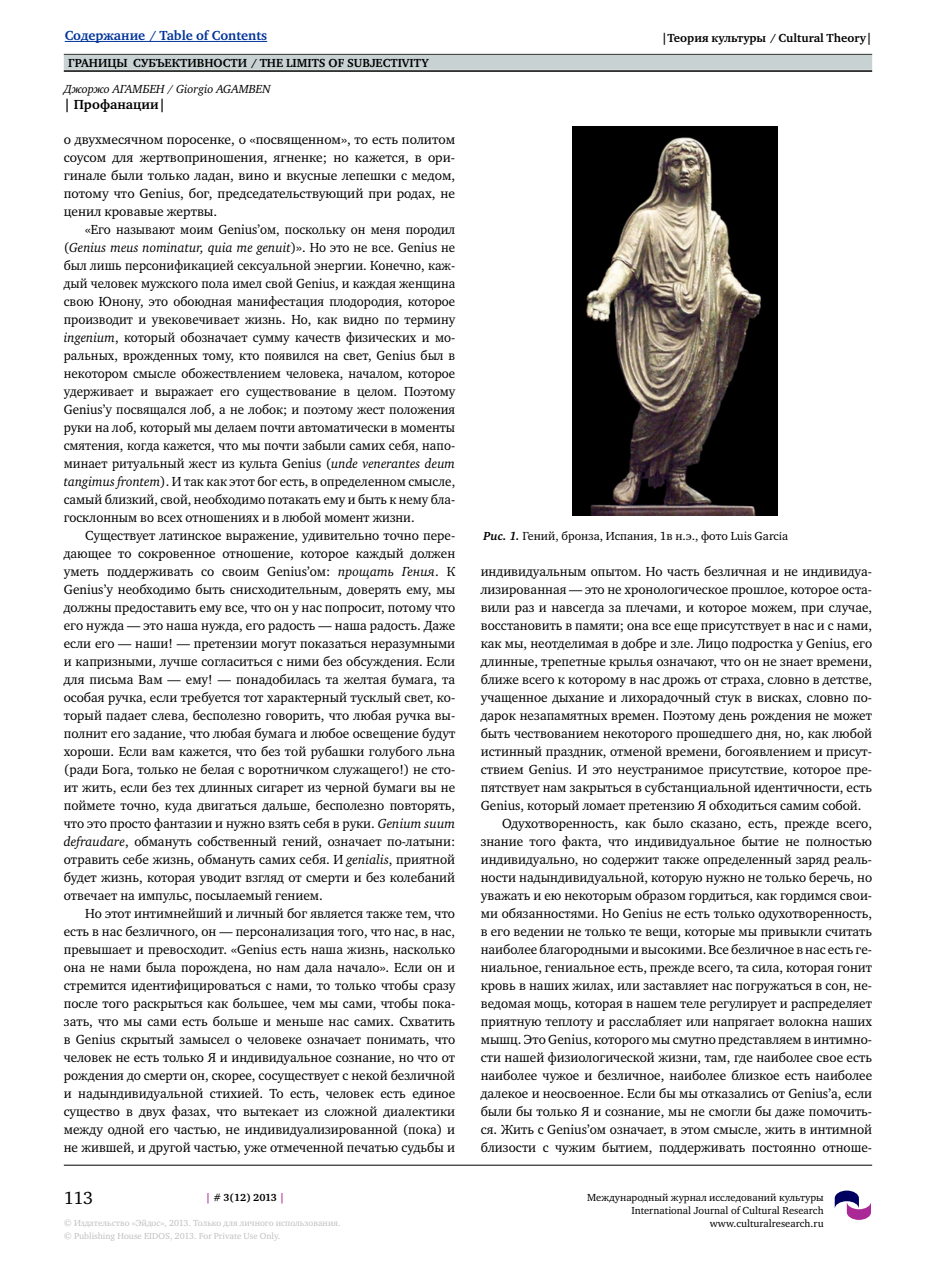
<style>
.page{position:relative;width:936px;height:1276px;background:#fff}
.page>*{position:absolute;margin:0;border:0;box-sizing:border-box;transform-origin:0 0}
.t1{font:18px "Charter C";color:#000}
.t2{font:13.5px/18px "Charter C";color:#000;text-align:justify}
.t3{font:13.5px/18px "Charter C";color:#000;text-align:justify;scale:.96 1}
.t4{font:700 13.5px "Charter C";color:#039}
.t5{font:700 13.5px "Charter C";color:#000}
.t6{font:700 12px "Charter C";color:#000}
.t7{font:12px "Charter C";color:#000}
.t8{font:italic 12px "Charter C";color:#000}
.t9{font:10.5px/12.6px "Charter C";color:#000;text-align:right}
.t10{font:700 10.5px "Charter C";letter-spacing:-.01em;color:#000}
.t11{font:9px/12.8px "Charter C";color:#c0c0c0}
.s1{font-style:italic}
.s2{font-weight:700;font-style:italic}
.s3{font-family:"Times New Roman"}
.s4{color:#ab2996}
</style>
<div class="page">
<hr style="left:64px;top:54px;width:808px;height:1px;background:#000">
<div style="left:64px;top:55px;width:808px;height:15px;background:#c8d2d2"></div>
<hr style="left:64px;top:1165px;width:808px;height:1px;background:#000">
<hr style="left:64px;top:70px;width:808px;height:2px;background:#000">
<svg style="left:834px;top:1190px;width:37px;height:30px"></svg>
<hr style="left:65px;top:41px;width:202px;height:1px;background:#039">
<img style="left:573px;top:126px;width:204px;height:389px">
<p class="t4" style="left:65px;top:28px;width:204px">Содержание / Table of Contents</p>
<p class="t6" style="left:661px;top:31px;width:212px">|Теория культуры / Cultural Theory|</p>
<p class="t6" style="left:68px;top:56px;width:362px">Границы субъективности / The Limits of Subjectivity</p>
<p class="t8" style="left:64px;top:82px;width:208px">Джоржо АГАМБЕН / Giorgio AGAMBEN</p>
<p class="t5" style="left:64px;top:97px;width:103px">| Профанации|</p>
<p class="t2" style="left:64px;top:131px;width:393px">о двухмесячном поросенке, о «посвященном», то есть политом соусом для жертвоприношения, ягненке; но кажется, в ори&shy;гинале были только ладан, вино и вкусные лепешки с медом, потому что Genius, бог, председательствующий при родах, не ценил кровавые жертвы.</p>
<p class="t3" style="left:64px;top:221px;width:409px;text-indent:21px">«Его называют моим Genius’ом, поскольку он меня породил (<span class="s1">Genius meus nominatur, quia me genuit</span>)». Но это не все. Genius не был лишь персонификацией сексуальной энергии. Конечно, каж&shy;дый человек мужского пола имел свой Genius, и каждая женщина свою Юнону, это обоюдная манифестация плодородия, которое производит и увековечивает жизнь. Но, как видно по термину <span class="s1">ingenium</span>, который обозначает сумму качеств физических и мо&shy;ральных, врожденных тому, кто появился на свет, Genius был в некотором смысле обожествлением человека, началом, которое удерживает и выражает его существование в целом. Поэтому Genius’у посвящался лоб, а не лобок; и поэтому жест положения руки на лоб, который мы делаем почти автоматически в моменты смятения, когда кажется, что мы почти забыли самих себя, напо&shy;минает ритуальный жест из культа Genius (<span class="s1">unde venerantes deum tangimus frontem</span>). И так как этот бог есть, в определенном смысле, самый близкий, свой, необходимо потакать ему и быть к нему бла&shy;госклонным во всех отношениях и в любой момент жизни.</p>
<p class="t2" style="left:64px;top:527px;width:393px;text-indent:21px">Существует латинское выражение, удивительно точно пере&shy;дающее то сокровенное отношение, которое каждый должен уметь поддерживать со своим Genius’ом: <span class="s1">прощать Гения</span>. К Genius’у необходимо быть снисходительным, доверять ему, мы должны предоставить ему все, что он у нас попросит, потому что его нужда — это наша нужда, его радость — наша радость. Даже если его — наши! — претензии могут показаться неразумными и капризными, лучше согласиться с ними без обсуждения. Если для письма Вам — ему! — понадобилась та желтая бумага, та особая ручка, если требуется тот характерный тусклый свет, ко&shy;торый падает слева, бесполезно говорить, что любая ручка вы&shy;полнит его задание, что любая бумага и любое освещение будут хороши. Если вам кажется, что без той рубашки голубого льна (ради Бога, только не белая с воротничком служащего!) не сто&shy;ит жить, если без тех длинных сигарет из черной бумаги вы не поймете точно, куда двигаться дальше, бесполезно повторять, что это просто фантазии и нужно взять себя в руки. <span class="s1">Genium suum defraudare</span>, обмануть собственный гений, означает по-латыни: отравить себе жизнь, обмануть самих себя. И <span class="s1">genialis</span>, приятной будет жизнь, которая уводит взгляд от смерти и без колебаний отвечает на импульс, посылаемый гением.</p>
<p class="t2" style="left:64px;top:905px;width:393px;text-indent:21px">Но этот интимнейший и личный бог является также тем, что есть в нас безличного, он — персонализация того, что нас, в нас, превышает и превосходит. «Genius есть наша жизнь, насколько она не нами была порождена, но нам дала начало». Если он и стремится идентифицироваться с нами, то только чтобы сразу после того раскрыться как большее, чем мы сами, чтобы пока&shy;зать, что мы сами есть больше и меньше нас самих. Схватить в Genius скрытый замысел о человеке означает понимать, что человек не есть только Я и индивидуальное сознание, но что от рождения до смерти он, скорее, сосуществует с некой безличной и надындивидуальной стихией. То есть, человек есть единое существо в двух фазах, что вытекает из сложной диалектики между одной его частью, не индивидуализированной (пока) и не жившей, и другой частью, уже отмеченной печатью судьбы и</p>
<p class="t7" style="left:483px;top:529px;width:306px"><span class="s2">Рис. 1.</span> Гений, бронза, Испания, 1в н.э., фото Luis Garc<span class="s3">í</span>a</p>
<p class="t2" style="left:480px;top:563px;width:393px">индивидуальным опытом. Но часть безличная и не индивидуа-</p>
<p class="t2" style="left:480px;top:581px;width:393px">лизированная — это не хронологическое прошлое, которое оста-</p>
<p class="t2" style="left:480px;top:599px;width:393px">вили раз и навсегда за плечами, и которое можем, при случае,</p>
<p class="t2" style="left:480px;top:617px;width:393px">восстановить в памяти; она все еще присутствует в нас и с нами,</p>
<p class="t2" style="left:481px;top:635px;width:393px">как мы, неотделимая в добре и зле. Лицо подростка у Genius, его</p>
<p class="t2" style="left:481px;top:653px;width:393px">длинные, трепетные крылья означают, что он не знает времени,</p>
<p class="t2" style="left:481px;top:671px;width:393px">ближе всего к которому в нас дрожь от страха, словно в детстве,</p>
<p class="t2" style="left:480px;top:689px;width:393px">учащенное дыхание и лихорадочный стук в висках, словно по-</p>
<p class="t2" style="left:480px;top:707px;width:393px">дарок незапамятных времен. Поэтому день рождения не может</p>
<p class="t2" style="left:480px;top:725px;width:393px">быть чествованием некоторого прошедшего дня, но, как любой</p>
<p class="t2" style="left:480px;top:743px;width:393px">истинный праздник, отменой времени, богоявлением и присут-</p>
<p class="t2" style="left:480px;top:761px;width:393px">ствием Genius. И это неустранимое присутствие, которое пре-</p>
<p class="t2" style="left:480px;top:779px;width:393px">пятствует нам закрыться в субстанциальной идентичности, есть</p>
<p class="t2" style="left:480px;top:797px;width:382px">Genius, который ломает претензию Я обходиться самим собой.</p>
<p class="t2" style="left:502px;top:815px;width:371px">Одухотворенность, как было сказано, есть, прежде всего,</p>
<p class="t2" style="left:480px;top:833px;width:393px">знание того факта, что индивидуальное бытие не полностью</p>
<p class="t2" style="left:480px;top:851px;width:393px">индивидуально, но содержит также определенный заряд реаль-</p>
<p class="t2" style="left:480px;top:869px;width:393px">ности надындивидуальной, которую нужно не только беречь, но</p>
<p class="t2" style="left:480px;top:887px;width:393px">уважать и ею некоторым образом гордиться, как гордимся свои-</p>
<p class="t2" style="left:480px;top:905px;width:393px">ми обязанностями. Но Genius не есть только одухотворенность,</p>
<p class="t2" style="left:480px;top:923px;width:393px">в его ведении не только те вещи, которые мы привыкли считать</p>
<p class="t2" style="left:480px;top:941px;width:393px">наиболее благородными и высокими. Все безличное в нас есть ге-</p>
<p class="t2" style="left:480px;top:959px;width:393px">ниальное, гениальное есть, прежде всего, та сила, которая гонит</p>
<p class="t2" style="left:480px;top:977px;width:393px">кровь в наших жилах, или заставляет нас погружаться в сон, не-</p>
<p class="t2" style="left:480px;top:995px;width:393px">ведомая мощь, которая в нашем теле регулирует и распределяет</p>
<p class="t2" style="left:480px;top:1013px;width:393px">приятную теплоту и расслабляет или напрягает волокна наших</p>
<p class="t2" style="left:480px;top:1031px;width:393px">мышц. Это Genius, которого мы смутно представляем в интимно-</p>
<p class="t2" style="left:480px;top:1049px;width:393px">сти нашей физиологической жизни, там, где наиболее свое есть</p>
<p class="t2" style="left:480px;top:1067px;width:393px">наиболее чужое и безличное, наиболее близкое есть наиболее</p>
<p class="t2" style="left:480px;top:1085px;width:393px">далекое и неосвоенное. Если бы мы отказались от Genius’а, если</p>
<p class="t2" style="left:480px;top:1103px;width:393px">были бы только Я и сознание, мы не смогли бы даже помочить-</p>
<p class="t2" style="left:480px;top:1121px;width:393px">ся. Жить с Genius’ом означает, в этом смысле, жить в интимной</p>
<p class="t2" style="left:480px;top:1139px;width:393px">близости с чужим бытием, поддерживать постоянно отноше-</p>
<h1 class="t1" style="left:64px;top:1188px;width:31px">113</h1>
<p class="t9" style="left:587px;top:1191px;width:238px">Международный журнал исследований культуры<br>International Journal of Cultural Research www.culturalresearch.ru</p>
<p class="t10" style="left:206px;top:1192px;width:81px"><span class="s4">|</span> # 3(12) 2013 <span class="s4">|</span></p>
<p class="t11" style="left:64px;top:1217px;width:278px">© Издательство «Эйдос», 2013. Только для личного использования. © Publishing House EIDOS, 2013. For Private Use Only.</p>
</div>
